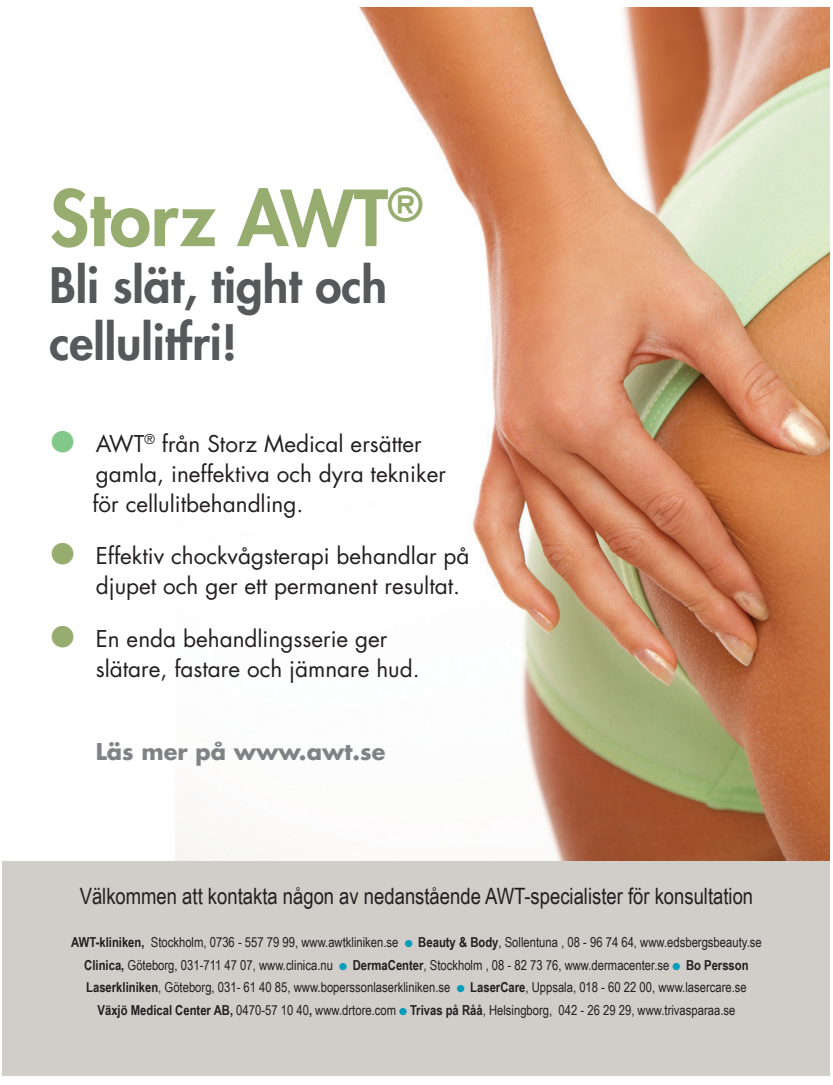
<style>
.page{position:relative;width:833px;height:1085px;background:#fff}
.page>*{position:absolute;margin:0;border:0;box-sizing:border-box;transform-origin:0 0}
.t1{font:800 75px "Futura";color:#97ad70}
.t2{font:800 47.5px/57px "Futura";color:#57585a}
.t3{font:22.5px/30px "Futura";color:#231f20}
.t4{font:22.5px "Arial Narrow";color:#231f20}
.t5{font:700 22.5px "Futura";color:#808285}
.t6{font:13.75px/22.5px "Arial Narrow";color:#231f20;text-align:center}
.s1{color:#83c88b}
.s2{color:#97ad70}
.s3{font-weight:700}
.s4{color:#009dba}
</style>
<div class="page">
<img style="left:175px;top:7px;width:654px;height:854px">
<div style="left:2px;top:861px;width:827px;height:214px;background:#d1cdc9"></div>
<h1 class="t1" style="left:50px;top:171px;width:375px">Storz AWT<sup>®</sup></h1>
<h2 class="t2" style="left:50px;top:257px;width:339px">Bli slät, tight och cellulitfri!</h2>
<h3 class="t3" style="left:92px;top:428px;width:355px;text-indent:-42px"><span class="s1">●</span> AWT<sup>®</sup> från Storz Medical ersätter gamla, ineffektiva och dyra tekniker för cellulitbehandling.</h3>
<h3 class="t3" style="left:96px;top:541px;width:375px;text-indent:-45px"><span class="s2">●</span> Effektiv chockvågsterapi behandlar på djupet och ger ett permanent resultat.</h3>
<h3 class="t3" style="left:96px;top:623px;width:325px;text-indent:-45px"><span class="s2">●</span> En enda behandlingsserie ger slätare, fastare och jämnare hud.</h3>
<h3 class="t5" style="left:96px;top:736px;width:291px">Läs mer på www.awt.se</h3>
<h3 class="t4" style="left:80px;top:879px;width:675px">Välkommen att kontakta någon av nedanstående AWT-specialister för konsultation</h3>
<p class="t6" style="left:71px;top:930px;width:692px"><span class="s3">AWT-kliniken,</span> Stockholm, 0736 - 557 79 99, www.awtkliniken.se <span class="s4">●</span> <span class="s3">Beauty &amp; Body</span>, Sollentuna , 08 - 96 74 64, www.edsbergsbeauty.se <span class="s3">Clinica,</span> Göteborg, 031-711 47 07, www.clinica.nu <span class="s4">●</span> <span class="s3">DermaCenter</span>, Stockholm , 08 - 82 73 76, www.dermacenter.se <span class="s4">●</span> <span class="s3">Bo Persson Laserkliniken</span>, Göteborg, 031- 61 40 85, www.boperssonlaserkliniken.se <span class="s4">●</span> <span class="s3">LaserCare</span>, Uppsala, 018 - 60 22 00, www.lasercare.se <span class="s3">Växjö Medical Center AB,</span> 0470-57 10 40<span class="s3">,</span> www.drtore.com <span class="s4">●</span> <span class="s3">Trivas på Råå</span>, Helsingborg, 042 - 26 29 29, www.trivasparaa.se</p>
</div>
